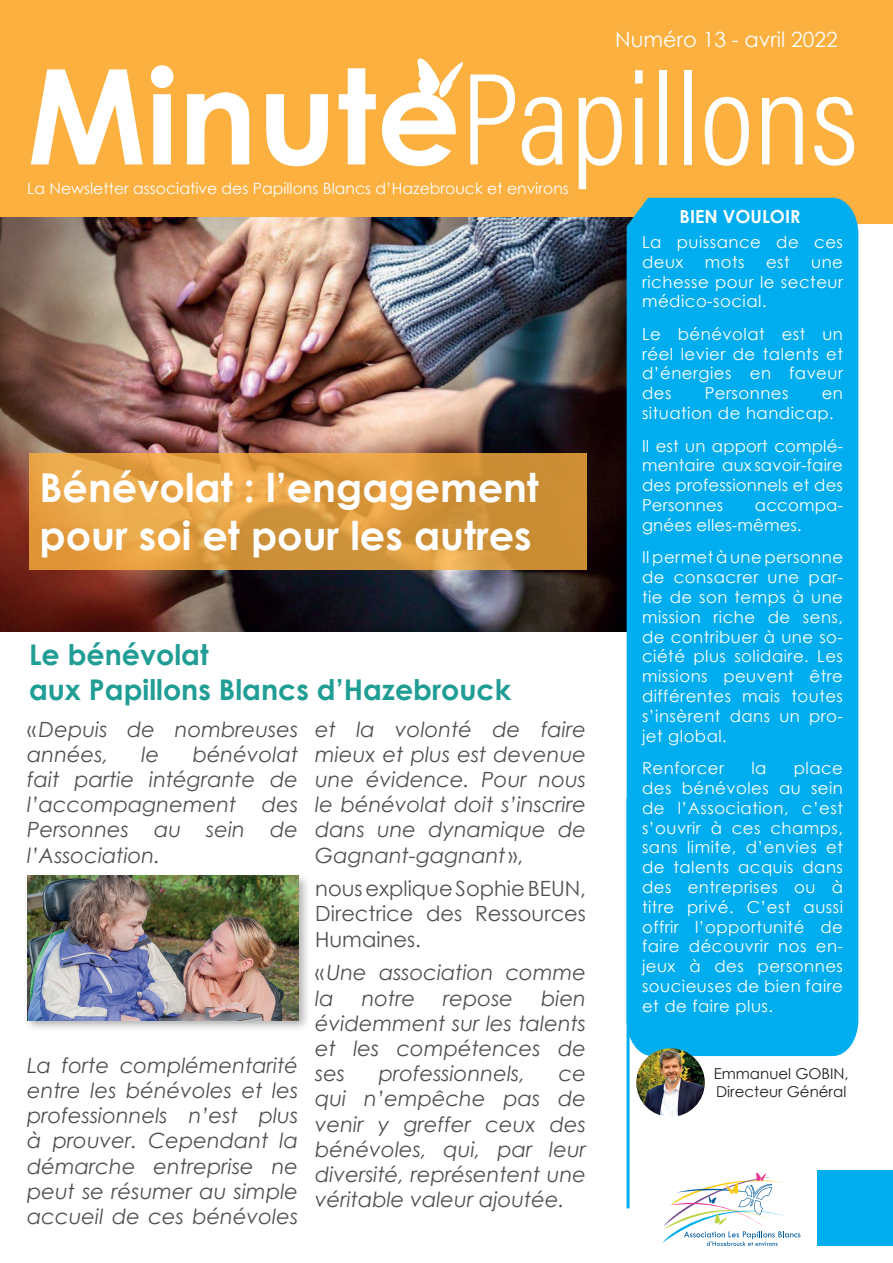
<style>
.page{position:relative;width:893px;height:1263px;background:#fff}
.page>*{position:absolute;margin:0;border:0;box-sizing:border-box;transform-origin:0 0}
.t1{font:132.3px "Acumin Variable Concept";color:#fff}
.t2{font:700 39.75px/47.7px "Century Gothic";color:#fff}
.t3{font:700 28.5px/34.2px "Century Gothic";color:#209d94}
.t4{font:italic 21px/25.2px "Century Gothic";color:#4e5152;text-align:justify}
.t5{font:21px/25.2px "Century Gothic";color:#4e5152;text-align:justify}
.t6{font:21px "Century Gothic";color:#fff}
.t7{font:700 18px "Century Gothic";color:#fff}
.t8{font:16.5px/19.8px "Century Gothic";letter-spacing:.03em;color:#fff;text-align:justify}
.t9{font:16.5px/19.8px "Century Gothic";letter-spacing:.01em;color:#fff}
.t10{font:15.6px "Century Gothic";color:#fff}
.t11{font:15px/18px "Century Gothic";color:#231f20}
.s1{font-family:"Century Gothic";font-weight:700}
.s2{font-style:normal}
</style>
<div class="page">
<div style="left:0;top:0;width:893px;height:224px;background:#fbb03f"></div>
<svg style="left:417px;top:58px;width:46px;height:40px"></svg>
<img style="left:0;top:218px;width:627px;height:413px">
<svg style="left:29px;top:453px;width:557px;height:117px;background:#db9b3f"></svg>
<div style="left:627px;top:198px;width:231px;height:858px;background:#00aeef"></div>
<div style="left:818px;top:1171px;width:75px;height:75px;background:#00aeef"></div>
<svg style="left:662px;top:1172px;width:138px;height:74px"></svg>
<hr style="left:627px;top:798px;width:3px;height:410px;background:#00aeef">
<img style="left:636px;top:1048px;width:69px;height:69px;border-radius:34px">
<div style="left:23px;top:872px;width:288px;height:161px;background:#231f20;opacity:.35"></div>
<img style="left:27px;top:876px;width:271px;height:144px">
<p class="t6" style="left:615px;top:25px;width:224px">Numéro 13 - avril 2022</p>
<h1 class="t1" style="left:27px;top:27px;width:833px"><span class="s1">Minute</span>Papillons</h1>
<p class="t10" style="left:27px;top:177px;width:543px">La Newsletter associative des Papillons Blancs d’Hazebrouck et environs</p>
<h2 class="t2" style="left:40px;top:462px;width:501px">Bénévolat : l’engagement pour soi et pour les autres</h2>
<h3 class="t3" style="left:29px;top:637px;width:484px">Le bénévolat<br>aux Papillons Blancs d’Hazebrouck</h3>
<p class="t4" style="left:27px;top:716px;width:272px"><span class="s2">«</span>Depuis de nombreuses années,</p>
<p class="t4" style="left:315px;top:716px;width:272px">et la volonté de faire mieux et plus est devenue une évidence. Pour nous le bénévolat doit s’inscrire dans une dynamique de Gagnant-gagnant <span class="s2">»,</span></p>
<p class="t5" style="left:315px;top:876px;width:272px">nous explique Sophie BEUN, Directrice des Ressources Humaines.</p>
<p class="t4" style="left:315px;top:960px;width:272px"><span class="s2">«</span>Une association comme la</p>
<p class="t4" style="left:27px;top:741px;width:272px;text-indent:165px">bénévolat fait partie intégrante de l’accompagnement des Personnes au sein de l’Association.</p>
<p class="t4" style="left:142px;top:741px;width:19px">le</p>
<p class="t4" style="left:315px;top:985px;width:272px;text-indent:226px">bien évidemment sur les talents et les compétences de ses</p>
<p class="t4" style="left:362px;top:985px;width:55px">notre</p>
<p class="t4" style="left:443px;top:985px;width:71px">repose</p>
<p class="t4" style="left:27px;top:1052px;width:272px">La forte complémentarité entre les bénévoles et les professionnels n’est plus à prouver. Cependant la démarche entreprise ne peut se résumer au simple accueil de ces bénévoles</p>
<p class="t4" style="left:379px;top:1061px;width:148px">professionnels,</p>
<p class="t4" style="left:315px;top:1061px;width:272px;text-indent:244px">ce qui n’empêche pas de venir y greffer ceux des bénévoles, qui, par leur diversité, représentent une véritable valeur ajoutée.</p>
<p class="t7" style="left:680px;top:203px;width:122px">BIEN VOULOIR</p>
<p class="t8" style="left:642px;top:232px;width:202px">La puissance de ces deux</p>
<p class="t8" style="left:705px;top:252px;width:41px">mots</p>
<p class="t8" style="left:766px;top:252px;width:25px">est</p>
<p class="t8" style="left:642px;top:252px;width:202px;text-indent:169px">une richesse pour le secteur médico-social.</p>
<p class="t8" style="left:642px;top:324px;width:202px">Le bénévolat est un réel levier de talents et d’énergies en faveur des</p>
<p class="t8" style="left:705px;top:383px;width:85px">Personnes</p>
<p class="t8" style="left:642px;top:383px;width:202px;text-indent:180px">en situation de handicap.</p>
<p class="t8" style="left:642px;top:435px;width:202px">Il est un apport complé&shy;mentaire aux savoir-faire des professionnels et des Personnes</p>
<p class="t9" style="left:642px;top:495px;width:202px;text-indent:113px">accompa&shy;gnées elles-mêmes.</p>
<p class="t8" style="left:642px;top:547px;width:203px">Il permet à une personne de consacrer une par&shy;tie de son temps à une mission riche de sens, de contribuer à une so&shy;ciété plus solidaire. Les missions peuvent être différentes mais toutes s’insèrent dans un pro&shy;jet global.</p>
<p class="t8" style="left:642px;top:758px;width:84px">Renforcer</p>
<p class="t8" style="left:751px;top:758px;width:17px">la</p>
<p class="t8" style="left:642px;top:758px;width:202px;text-indent:152px">place des bénévoles au sein de l’Association, c’est s’ouvrir à ces champs, sans limite, d’envies et de talents acquis dans des entreprises ou à titre privé. C’est aussi offrir l’opportunité de faire découvrir nos en&shy;jeux à des personnes soucieuses de bien faire et de faire plus.</p>
<p class="t11" style="left:714px;top:1064px;width:136px">Emmanuel GOBIN,<br>Directeur Général</p>
</div>
